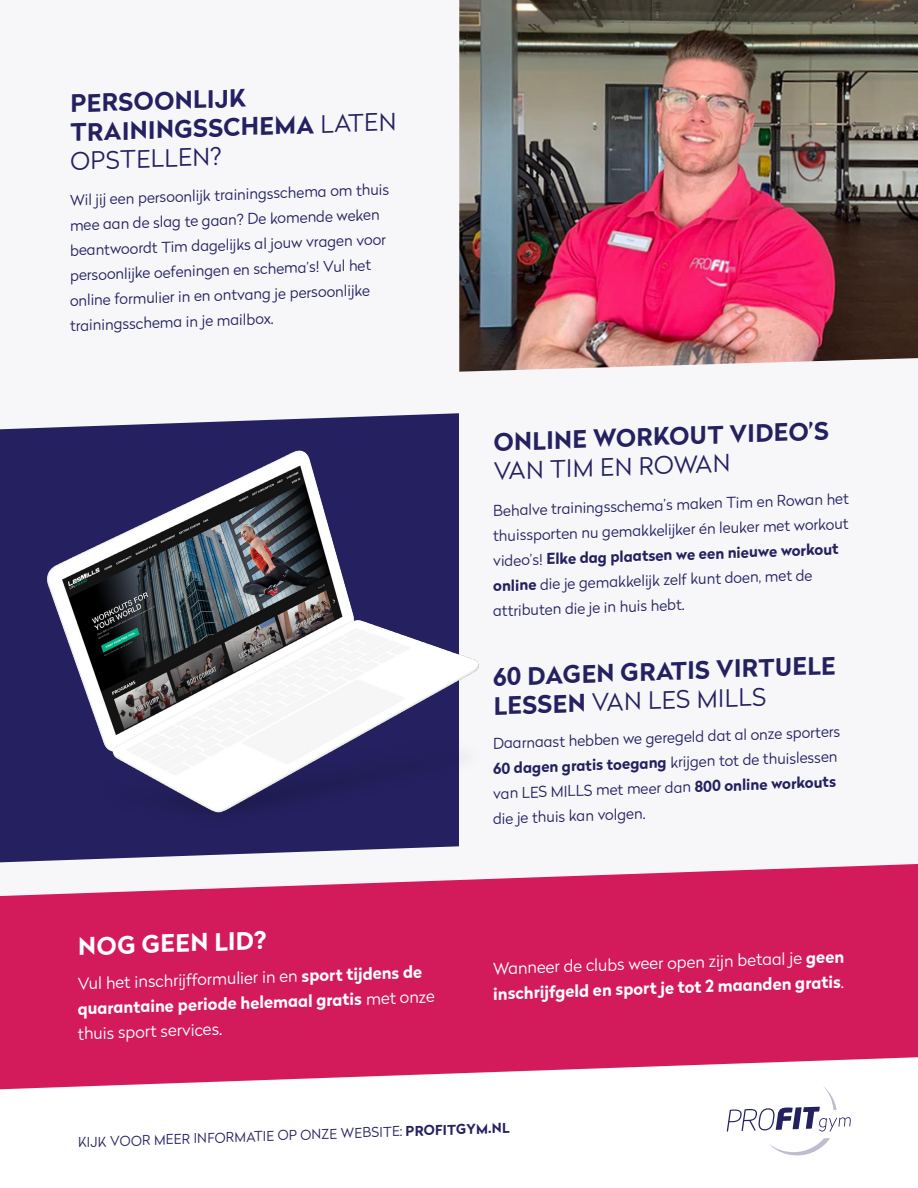
<style>
.page{position:relative;width:918px;height:1188px;background:#fff}
.page>*{position:absolute;margin:0;border:0;box-sizing:border-box;transform-origin:0 0}
.t1{font:700 24px/28.8px "Radikal";color:#252161}
.t2{font:700 24px "Radikal";color:#fff}
.t3{font:300 16.5px/25px "Radikal";color:#fff}
.t4{font:700 16.5px/25px "Radikal";color:#fff}
.t5{font:300 15px/25px "Radikal";color:#252161}
.t6{font:300 13.5px "Radikal";color:#252161}
.s1{font-weight:300}
.s2{font-weight:700}
</style>
<div class="page">
<svg style="left:769px;top:1138px;width:61px;height:18px"></svg>
<svg style="left:727px;top:1089px;width:124px;height:43px"></svg>
<img style="left:459px;top:0;width:459px;height:372px">
<svg style="left:0;top:864px;width:918px;height:225px;fill:#d31b5c"></svg>
<svg style="left:0;top:413px;width:459px;height:449px;fill:#252161"></svg>
<img style="left:0;top:421px;width:480px;height:418px">
<p class="t1" style="left:68px;top:89px;width:329px;rotate:-2deg">PERSOONLIJK<br>TRAININGSSCHEMA <span class="s1">LATEN<br>OPSTELLEN?</span></p>
<p class="t5" style="left:65px;top:187px;width:325px;rotate:-2deg">Wil jij een persoonlijk trainingsschema om thuis mee aan de slag te gaan? De komende weken beantwoordt Tim dagelijks al jouw vragen voor persoonlijke oefeningen en schema’s! Vul het online formulier in en ontvang je persoonlijke trainingsschema in je mailbox.</p>
<p class="t2" style="left:77px;top:929px;width:190px;rotate:-2deg">NOG GEEN LID?</p>
<p class="t3" style="left:75px;top:971px;width:360px;rotate:-2deg">Vul het inschrijfformulier in en <span class="s2">sport tijdens de quarantaine periode helemaal gratis</span> met onze thuis sport services.</p>
<p class="t1" style="left:492px;top:427px;width:338px;rotate:-2deg">ONLINE WORKOUT VIDEO’S<br><span class="s1">VAN TIM EN ROWAN</span></p>
<p class="t5" style="left:489px;top:498px;width:361px;rotate:-2deg">Behalve trainingsschema’s maken Tim en Rowan het thuissporten nu gemakkelijker én leuker met workout video’s! <span class="s2">Elke dag plaatsen we een nieuwe workout online</span> die je gemakkelijk zelf kunt doen, met de attributen die je in huis hebt.</p>
<p class="t1" style="left:492px;top:662px;width:345px;rotate:-2deg">60 DAGEN GRATIS VIRTUELE<br>LESSEN <span class="s1">VAN LES MILLS</span></p>
<p class="t5" style="left:490px;top:731px;width:351px;rotate:-2deg">Daarnaast hebben we geregeld dat al onze sporters <span class="s2">60 dagen gratis toegang</span> krijgen tot de thuislessen van LES MILLS met meer dan <span class="s2">800 online workouts </span>die je thuis kan volgen.</p>
<p class="t4" style="left:492px;top:956px;width:354px;rotate:-2deg"><span class="s1">Wanneer de clubs weer open zijn betaal je</span> geen inschrijfgeld en sport je tot 2 maanden gratis<span class="s1">.</span></p>
<p class="t6" style="left:78px;top:1133px;width:433px;rotate:-2deg">KIJK VOOR MEER INFORMATIE OP ONZE WEBSITE: <span class="s2">PROFITGYM.NL</span></p>
</div>
